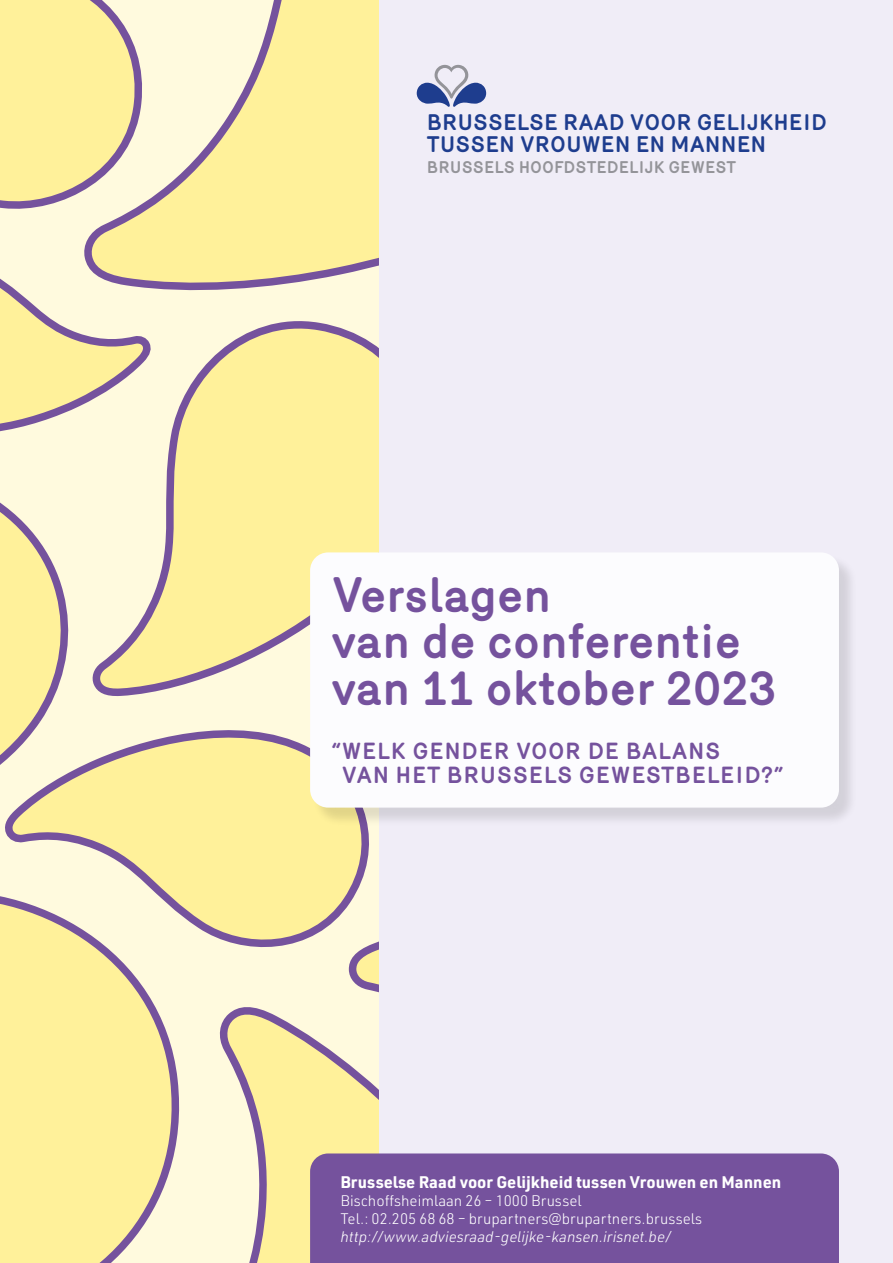
<style>
.page{position:relative;width:893px;height:1263px;background:#fff}
.page>*{position:absolute;margin:0;border:0;box-sizing:border-box;transform-origin:0 0}
.t1{font:700 48px/46.5px "Mercury";color:#75529d}
.t2{font:700 22.5px/24px "Mercury";letter-spacing:.03em;color:#75529d}
.t3{font:700 21.75px/21.8px "Mercury";color:#1e3d8e}
.t4{font:700 16.5px "URWDIN";color:#fff}
.t5{font:700 16.35px "Mercury";color:#949499}
.t6{font:300 15px "URWDIN";color:#fff}
.t7{font:italic 300 15px "URWDIN";color:#fff}
</style>
<div class="page">
<div style="left:196px;top:0;width:697px;height:1263px;background:#f0edf7"></div>
<div style="left:0;top:0;width:378px;height:1263px;background:#fffade"></div>
<div style="left:0;top:963px;width:151px;height:300px;background:#fff19a"></div>
<div style="left:0;top:0;width:82px;height:209px;background:#fff19a"></div>
<svg style="left:0;top:278px;width:86px;height:437px"></svg>
<svg style="left:82px;top:0;width:296px;height:300px;fill:#fff19a"></svg>
<svg style="left:144px;top:999px;width:205px;height:264px"></svg>
<svg style="left:0;top:715px;width:369px;height:248px;fill:#fff19a"></svg>
<svg style="left:349px;top:912px;width:29px;height:241px"></svg>
<svg style="left:86px;top:321px;width:283px;height:375px;fill:#fff19a"></svg>
<svg style="left:369px;top:176px;width:9px;height:376px"></svg>
<svg style="left:417px;top:65px;width:69px;height:42px"></svg>
<div style="left:312px;top:554px;width:546px;height:272px;background:#000;opacity:.12"></div>
<div style="left:310px;top:552px;width:529px;height:256px;background:#fcfcfe;border-radius:18px"></div>
<div style="left:310px;top:1153px;width:529px;height:110px;background:#75529d"></div>
<p class="t3" style="left:427px;top:111px;width:402px">BRUSSELSE RAAD VOOR GELIJKHEID<br>TUSSEN VROUWEN EN MANNEN</p>
<p class="t5" style="left:427px;top:158px;width:311px">BRUSSELS HOOFDSTEDELIJK GEWEST</p>
<p class="t1" style="left:331px;top:571px;width:447px">Verslagen<br>van de conferentie van 11 oktober 2023</p>
<p class="t2" style="left:342px;top:739px;width:443px;text-indent:-10px">“WELK GENDER VOOR DE BALANS<br>VAN HET BRUSSELS GEWESTBELEID?”</p>
<p class="t4" style="left:340px;top:1170px;width:442px">Brusselse Raad voor Gelijkheid tussen Vrouwen en Mannen</p>
<p class="t6" style="left:340px;top:1190px;width:243px">Bischoffsheimlaan 26 – 1000 Brussel</p>
<p class="t6" style="left:340px;top:1208px;width:363px">Tel.: 02.205 68 68 – brupartners@brupartners.brussels</p>
<p class="t7" style="left:340px;top:1226px;width:332px">http://www.adviesraad-gelijke-kansen.irisnet.be/</p>
</div>
